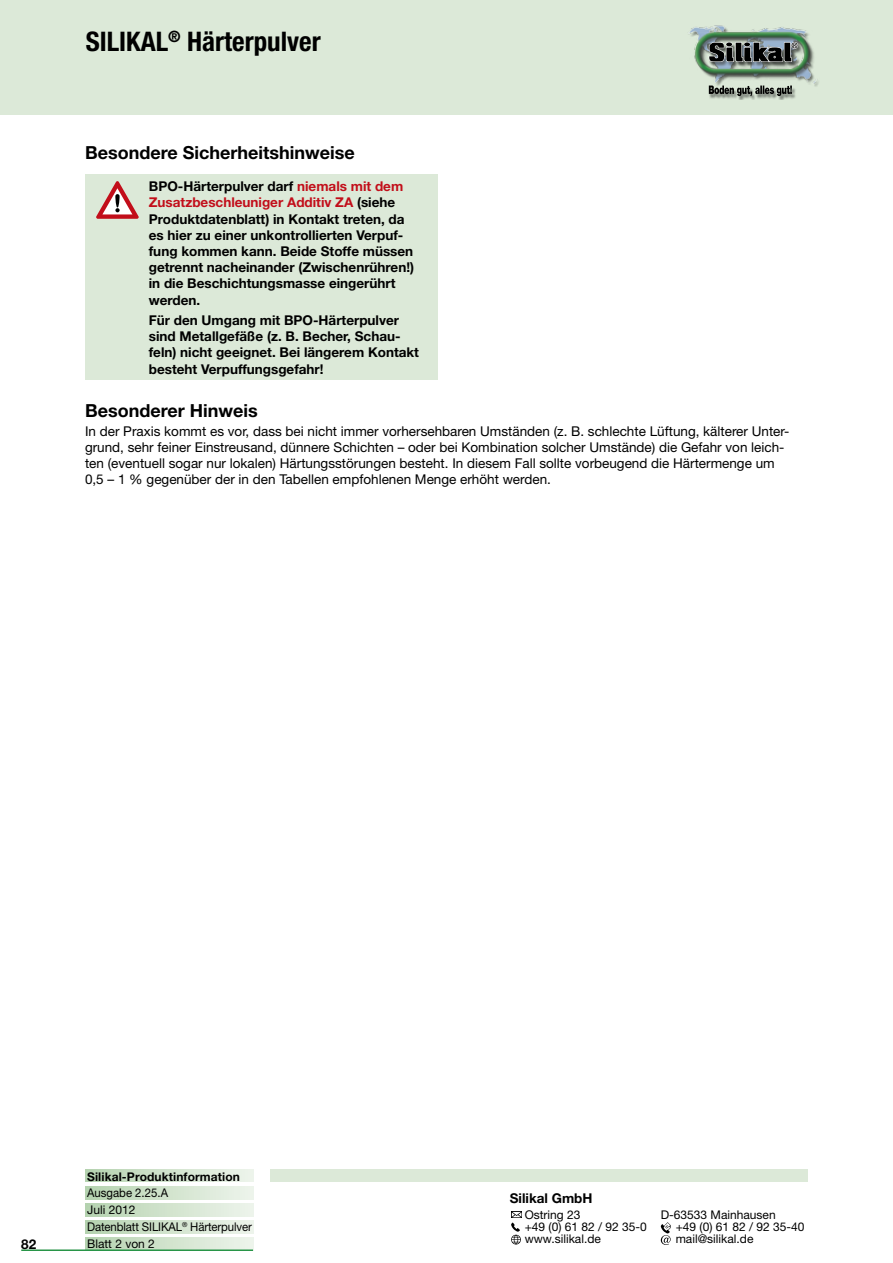
<style>
.page{position:relative;width:893px;height:1263px;background:#fff}
.page>*{position:absolute;margin:0;border:0;box-sizing:border-box;transform-origin:0 0}
.t1{font:700 condensed 27px "Helvetica Neue";color:#000}
.t2{font:700 18px "Helvetica Neue";color:#000}
.t3{font:700 13.5px/16.2px "Helvetica Neue";color:#000}
.t4{font:13.5px/16.2px "Helvetica Neue";color:#000}
.t5{font:12px "Helvetica Neue";color:#000}
.t6{font:12px "Helvetica Neue";color:#000;scale:.95 1}
.t7{font:700 12px "Helvetica Neue";letter-spacing:.01em;color:#000}
.s1{color:#c20e1a}
</style>
<div class="page">
<svg style="left:85px;top:1238px;width:168px;height:11px;background:#d1e3cd"></svg>
<svg style="left:85px;top:1221px;width:168px;height:12px;background:#d1e3cd"></svg>
<svg style="left:85px;top:1204px;width:168px;height:12px;background:#d1e3cd"></svg>
<svg style="left:85px;top:1187px;width:168px;height:12px;background:#d1e3cd"></svg>
<svg style="left:85px;top:1170px;width:168px;height:12px;background:#d1e3cd"></svg>
<div style="left:270px;top:1170px;width:538px;height:12px;background:#dce9d8"></div>
<hr style="left:21px;top:1249px;width:232px;height:2px;background:#289548">
<svg style="left:661px;top:1222px;width:10px;height:23px"></svg>
<svg style="left:511px;top:1211px;width:11px;height:7px"></svg>
<svg style="left:511px;top:1212px;width:10px;height:32px"></svg>
<div style="left:0;top:0;width:893px;height:115px;background:#dce9d8"></div>
<div style="left:689px;top:26px;width:131px;height:74px;background:#000;opacity:.45"></div>
<img style="left:689px;top:25px;width:131px;height:61px">
<svg style="left:709px;top:86px;width:83px;height:10px"></svg>
<svg style="left:708px;top:42px;width:90px;height:20px;background:#4d5153"></svg>
<div style="left:85px;top:174px;width:353px;height:206px;background:#dce9d8"></div>
<svg style="left:96px;top:181px;width:43px;height:38px"></svg>
<h1 class="t1" style="left:86px;top:25px;width:236px">SILIKAL<sup>®</sup> Härterpulver</h1>
<h2 class="t2" style="left:85px;top:141px;width:271px">Besondere Sicherheitshinweise</h2>
<p class="t3" style="left:149px;top:178px;width:267px">BPO-Härterpulver darf <span class="s1">niemals mit dem Zusatzbeschleuniger Additiv ZA</span> (siehe Produktdatenblatt) in Kontakt treten, da es hier zu einer unkontrollierten Verpuf&shy;fung kommen kann. Beide Stoffe müssen getrennt nacheinander (Zwischenrühren!) in die Beschichtungsmasse eingerührt werden.</p>
<p class="t3" style="left:149px;top:312px;width:272px">Für den Umgang mit BPO-Härterpulver sind Metallgefäße (z. B. Becher, Schau&shy;feln) nicht geeignet. Bei längerem Kontakt besteht Verpuffungsgefahr!</p>
<h2 class="t2" style="left:85px;top:400px;width:174px">Besonderer Hinweis</h2>
<p class="t4" style="left:85px;top:422px;width:705px">In der Praxis kommt es vor, dass bei nicht immer vorhersehbaren Umständen (z. B. schlechte Lüftung, kälterer Unter&shy;grund, sehr feiner Einstreusand, dünnere Schichten – oder bei Kombination solcher Umstände) die Gefahr von leich&shy;ten (eventuell sogar nur lokalen) Härtungsstörungen besteht. In diesem Fall sollte vorbeugend die Härtermenge um 0,5 – 1 % gegenüber der in den Tabellen empfohlenen Menge erhöht werden.</p>
<p class="t3" style="left:21px;top:1236px;width:17px">82</p>
<p class="t7" style="left:87px;top:1169px;width:154px">Silikal-Produktinformation</p>
<p class="t5" style="left:87px;top:1202px;width:50px">Juli 2012</p>
<p class="t6" style="left:87px;top:1185px;width:87px">Ausgabe 2.25.A</p>
<p class="t6" style="left:87px;top:1220px;width:175px">Datenblatt SILIKAL<sup>®</sup> Härterpulver</p>
<p class="t5" style="left:87px;top:1237px;width:69px">Blatt 2 von 2</p>
<p class="t3" style="left:510px;top:1189px;width:84px">Silikal GmbH</p>
<p class="t5" style="left:525px;top:1207px;width:57px">Ostring 23</p>
<p class="t5" style="left:661px;top:1207px;width:116px">D-63533 Mainhausen</p>
<p class="t5" style="left:525px;top:1219px;width:124px">+49 (0) 61 82 / 92 35-0</p>
<p class="t5" style="left:676px;top:1219px;width:130px">+49 (0) 61 82 / 92 35-40</p>
<p class="t5" style="left:525px;top:1231px;width:78px">www.silikal.de</p>
<p class="t5" style="left:676px;top:1231px;width:79px">mail@silikal.de</p>
</div>
